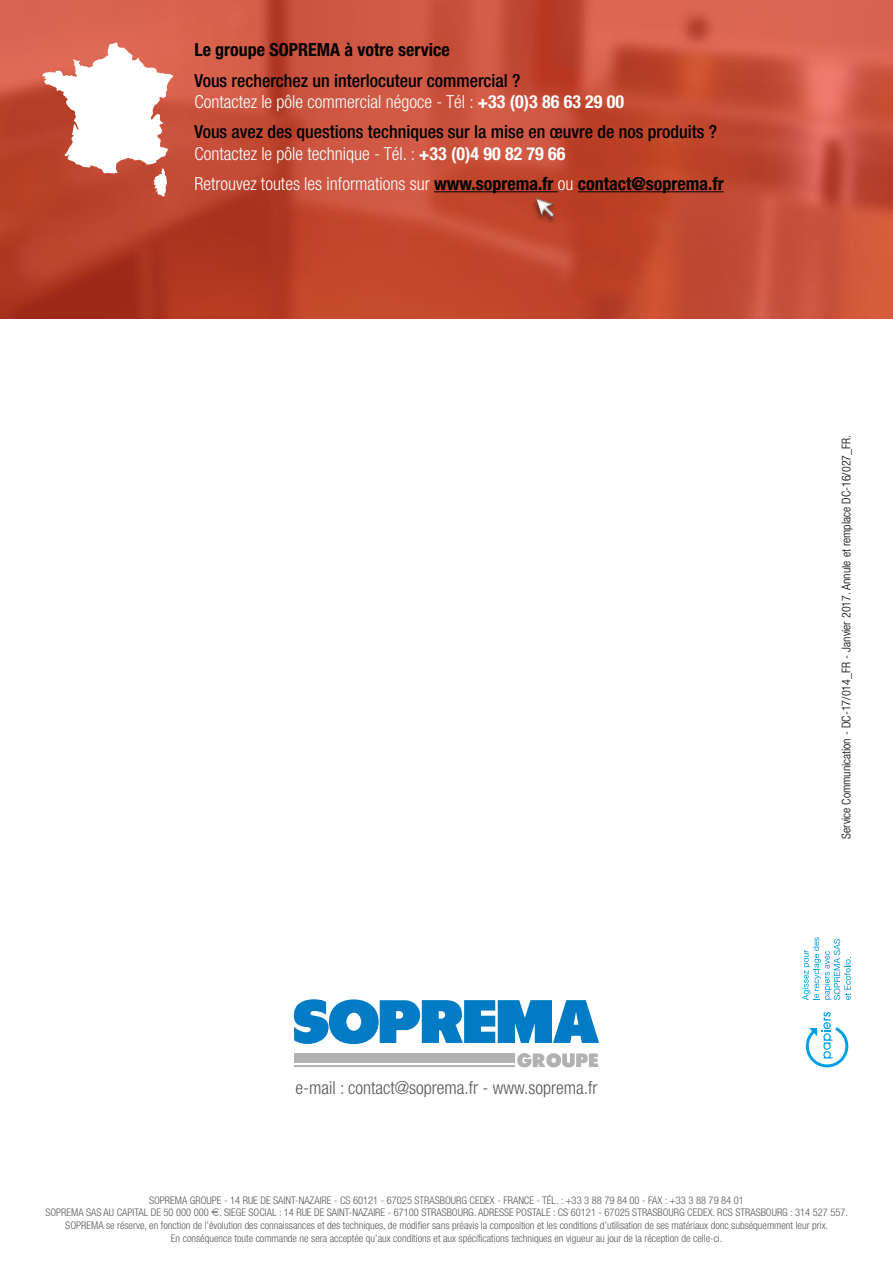
<style>
.page{position:relative;width:893px;height:1263px;background:#fff}
.page>*{position:absolute;margin:0;border:0;box-sizing:border-box;transform-origin:0 0}
.t1{font:500 condensed 18px/21.6px "Helvetica Neue";color:#000}
.t2{font:300 condensed 18px "Helvetica Neue";color:#fff}
.t3{font:300 condensed 18px "Helvetica Neue";color:#575756}
.t4{font:700 condensed 18px "Helvetica Neue";color:#000}
.t5{font:300 condensed 12px "Helvetica Neue";color:#000}
.t6{font:300 condensed 10.5px/12.6px "Helvetica Neue";color:#575756;text-align:center}
.s1{font-weight:300;color:#fff}
.s2{font-weight:700;color:#fff}
.s3{font-weight:700;color:#000}
.s4{font-family:"Euro Collection";font-weight:400;font-stretch:normal}
</style>
<div class="page">
<div style="left:294px;top:1053px;width:221px;height:10px;background:#b3b2b2"></div>
<hr style="left:294px;top:1065px;width:221px;height:2px;background:#b3b2b2">
<svg style="left:517px;top:1053px;width:81px;height:14px"></svg>
<svg style="left:294px;top:999px;width:305px;height:45px"></svg>
<svg style="left:806px;top:1012px;width:42px;height:55px"></svg>
<svg style="left:802px;top:937px;width:49px;height:63px"></svg>
<svg style="left:0;top:0;width:893px;height:319px;background:#c54d36"></svg>
<svg style="left:43px;top:43px;width:130px;height:153px"></svg>
<hr style="left:434px;top:191px;width:124px;height:1px;background:#000">
<hr style="left:578px;top:191px;width:146px;height:1px;background:#000">
<div style="left:531px;top:198px;width:27px;height:28px;background:#000;opacity:.4"></div>
<img style="left:536px;top:193px;width:22px;height:28px">
<h1 class="t4" style="left:194px;top:39px;width:257px">Le groupe SOPREMA à votre service</h1>
<h1 class="t1" style="left:194px;top:69px;width:431px">Vous recherchez un interlocuteur commercial ?<br><span class="s1">Contactez le pôle commercial négoce - Tél :</span> <span class="s2">+33 (0)3 86 63 29 00</span></h1>
<h1 class="t1" style="left:194px;top:121px;width:524px">Vous avez des questions techniques sur la mise en œuvre de nos produits ?<br><span class="s1">Contactez le pôle technique - Tél. :</span> <span class="s2">+33 (0)4 90 82 79 66</span></h1>
<h1 class="t2" style="left:194px;top:173px;width:531px">Retrouvez toutes les informations sur <span class="s3">www.soprema.fr</span> ou <span class="s3">contact@soprema.fr</span></h1>
<h1 class="t3" style="left:295px;top:1077px;width:303px">e-mail : contact@soprema.fr - www.soprema.fr</h1>
<p class="t5" style="left:839px;top:839px;width:405px;rotate:-90deg">Service Communication - DC-17/014_FR - Janvier 2017. Annule et remplace DC-16/027_FR.</p>
<p class="t6" style="left:45px;top:1193px;width:804px">SOPREMA GROUPE - 14 RUE DE SAINT-NAZAIRE - CS 60121 - 67025 STRASBOURG CEDEX - FRANCE - TÉL. : +33 3 88 79 84 00 - FAX : +33 3 88 79 84 01<br>SOPREMA SAS AU CAPITAL DE 50 000 000 <span class="s4">E</span>. SIEGE SOCIAL : 14 RUE DE SAINT-NAZAIRE - 67100 STRASBOURG. ADRESSE POSTALE : CS 60121 - 67025 STRASBOURG CEDEX. RCS STRASBOURG : 314 527 557.<br>SOPREMA se réserve, en fonction de l’évolution des connaissances et des techniques, de modifier sans préavis la composition et les conditions d’utilisation de ses matériaux donc subséquemment leur prix.<br>En conséquence toute commande ne sera acceptée qu’aux conditions et aux spécifications techniques en vigueur au jour de la réception de celle-ci.</p>
</div>
